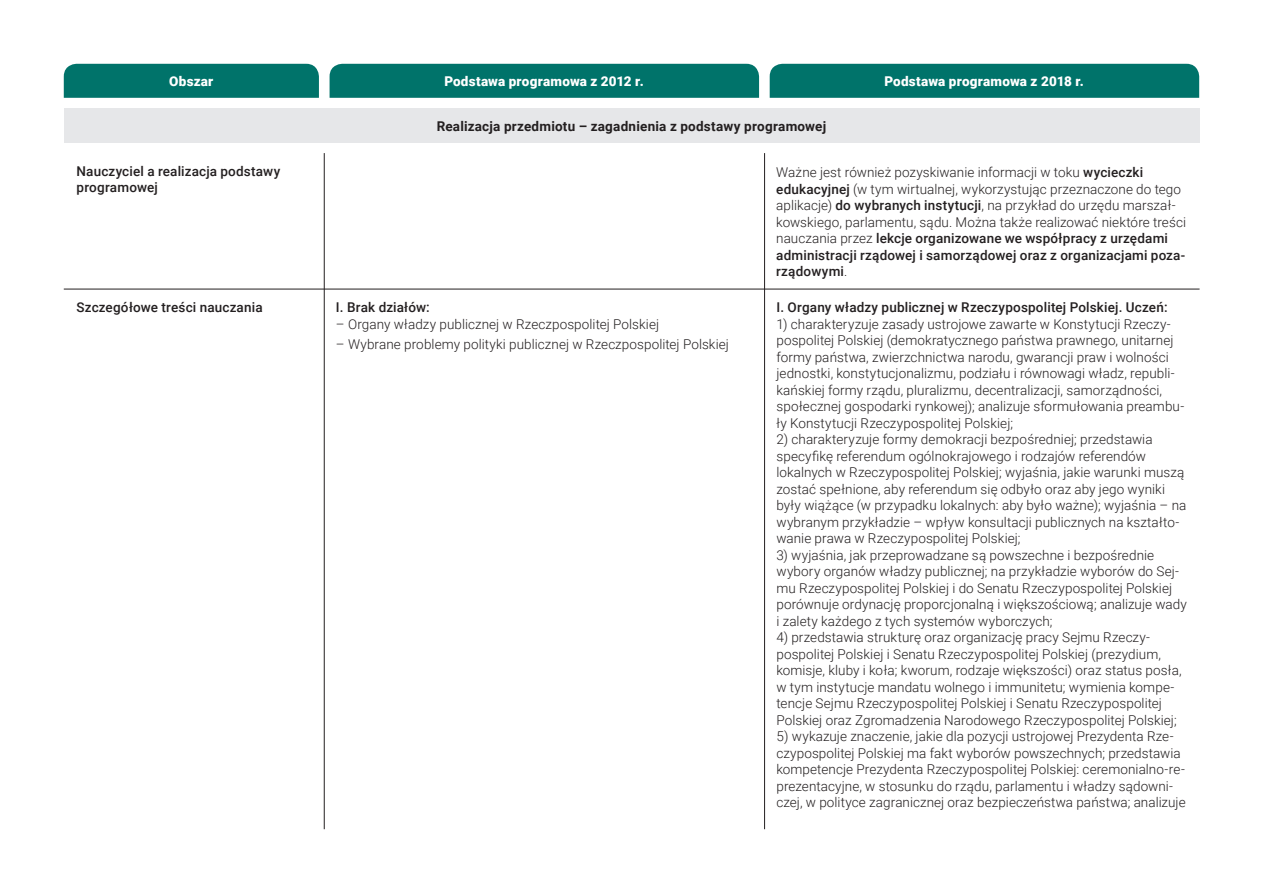
<style>
.page{position:relative;width:1263px;height:893px;background:#fff}
.page>*{position:absolute;margin:0;border:0;box-sizing:border-box;transform-origin:0 0}
.TABELA_-_tekst{font:300 13.5px/16.5px "Roboto";letter-spacing:.005em;color:#231f20}
.TABELA_-_tekst-2{font:500 13.5px "Roboto";letter-spacing:.015em;color:#231f20}
.TABELA_-_lewa_kolumn{font:500 13.5px/16.5px "Roboto";letter-spacing:.01em;color:#231f20}
.t1{font:900 13.5px "Roboto";letter-spacing:.015em;color:#fff}
.t2{font:700 13.5px "Roboto";letter-spacing:.015em;color:#231f20}
.s1{font-weight:500}
</style>
<div class="page">
<hr style="left:764px;top:153px;width:1px;height:676px;background:#231f20">
<hr style="left:324px;top:153px;width:1px;height:676px;background:#231f20">
<div style="left:64px;top:64px;width:255px;height:34px;background:#00736a"></div>
<div style="left:330px;top:64px;width:429px;height:34px;background:#00736a"></div>
<div style="left:770px;top:64px;width:429px;height:34px;background:#00736a"></div>
<div style="left:64px;top:108px;width:1135px;height:34px;background:#e6e7e9"></div>
<hr style="left:64px;top:289px;width:1135px;height:1px;background:#231f20">
<p class="t1" style="left:169px;top:72px;width:46px">Obszar</p>
<p class="t1" style="left:444px;top:72px;width:201px">Podstawa programowa z 2012 r.</p>
<p class="t1" style="left:884px;top:72px;width:201px">Podstawa programowa z 2018 r.</p>
<p class="t2" style="left:437px;top:116px;width:391px">Realizacja przedmiotu – zagadnienia z podstawy programowej</p>
<p class="TABELA_-_lewa_kolumn" style="left:77px;top:162px;width:205px">Nauczyciel a realizacja podstawy programowej</p>
<p class="TABELA_-_tekst" style="left:776px;top:164px;width:411px">Ważne jest również pozyskiwanie informacji w toku <span class="s1">wycieczki edukacyjnej</span> (w tym wirtualnej, wykorzystując przeznaczone do tego aplikacje) <span class="s1">do wybranych instytucji</span>, na przykład do urzędu marszał&shy;kowskiego, parlamentu, sądu. Można także realizować niektóre treści nauczania przez <span class="s1">lekcje organizowane we współpracy z urzędami administracji rządowej i samorządowej oraz z organizacjami poza&shy;rządowymi</span>.</p>
<p class="TABELA_-_tekst-2" style="left:336px;top:298px;width:95px">I. Brak działów:</p>
<p class="TABELA_-_tekst" style="left:336px;top:315px;width:325px">– Organy władzy publicznej w Rzeczpospolitej Polskiej</p>
<p class="TABELA_-_tekst" style="left:336px;top:336px;width:394px">– Wybrane problemy polityki publicznej w Rzeczpospolitej Polskiej</p>
<p class="TABELA_-_lewa_kolumn" style="left:77px;top:299px;width:188px">Szczegółowe treści nauczania</p>
<p class="TABELA_-_tekst-2" style="left:776px;top:298px;width:393px">I. Organy władzy publicznej w Rzeczypospolitej Polskiej. Uczeń:</p>
<p class="TABELA_-_tekst" style="left:776px;top:315px;width:409px">1) charakteryzuje zasady ustrojowe zawarte w Konstytucji Rzeczy&shy;pospolitej Polskiej (demokratycznego państwa prawnego, unitarnej formy państwa, zwierzchnictwa narodu, gwarancji praw i wolności jednostki, konstytucjonalizmu, podziału i równowagi władz, republi&shy;kańskiej formy rządu, pluralizmu, decentralizacji, samorządności, społecznej gospodarki rynkowej); analizuje sformułowania preambu&shy;ły Konstytucji Rzeczypospolitej Polskiej;</p>
<p class="TABELA_-_tekst" style="left:776px;top:431px;width:411px">2) charakteryzuje formy demokracji bezpośredniej; przedstawia specyfikę referendum ogólnokrajowego i rodzajów referendów lokalnych w Rzeczypospolitej Polskiej; wyjaśnia, jakie warunki muszą zostać spełnione, aby referendum się odbyło oraz aby jego wyniki były wiążące (w przypadku lokalnych: aby było ważne); wyjaśnia – na wybranym przykładzie – wpływ konsultacji publicznych na kształto&shy;wanie prawa w Rzeczypospolitej Polskiej;</p>
<p class="TABELA_-_tekst" style="left:776px;top:546px;width:412px">3) wyjaśnia, jak przeprowadzane są powszechne i bezpośrednie wybory organów władzy publicznej; na przykładzie wyborów do Sej&shy;mu Rzeczypospolitej Polskiej i do Senatu Rzeczypospolitej Polskiej porównuje ordynację proporcjonalną i większościową; analizuje wady i zalety każdego z tych systemów wyborczych;</p>
<p class="TABELA_-_tekst" style="left:776px;top:629px;width:407px">4) przedstawia strukturę oraz organizację pracy Sejmu Rzeczy&shy;pospolitej Polskiej i Senatu Rzeczypospolitej Polskiej (prezydium, komisje, kluby i koła; kworum, rodzaje większości) oraz status posła, w tym instytucje mandatu wolnego i immunitetu; wymienia kompe&shy;tencje Sejmu Rzeczypospolitej Polskiej i Senatu Rzeczypospolitej Polskiej oraz Zgromadzenia Narodowego Rzeczypospolitej Polskiej;</p>
<p class="TABELA_-_tekst" style="left:776px;top:728px;width:411px">5) wykazuje znaczenie, jakie dla pozycji ustrojowej Prezydenta Rze&shy;czypospolitej Polskiej ma fakt wyborów powszechnych; przedstawia kompetencje Prezydenta Rzeczypospolitej Polskiej: ceremonialno-re&shy;prezentacyjne, w stosunku do rządu, parlamentu i władzy sądowni&shy;czej, w polityce zagranicznej oraz bezpieczeństwa państwa; analizuje</p>
</div>
